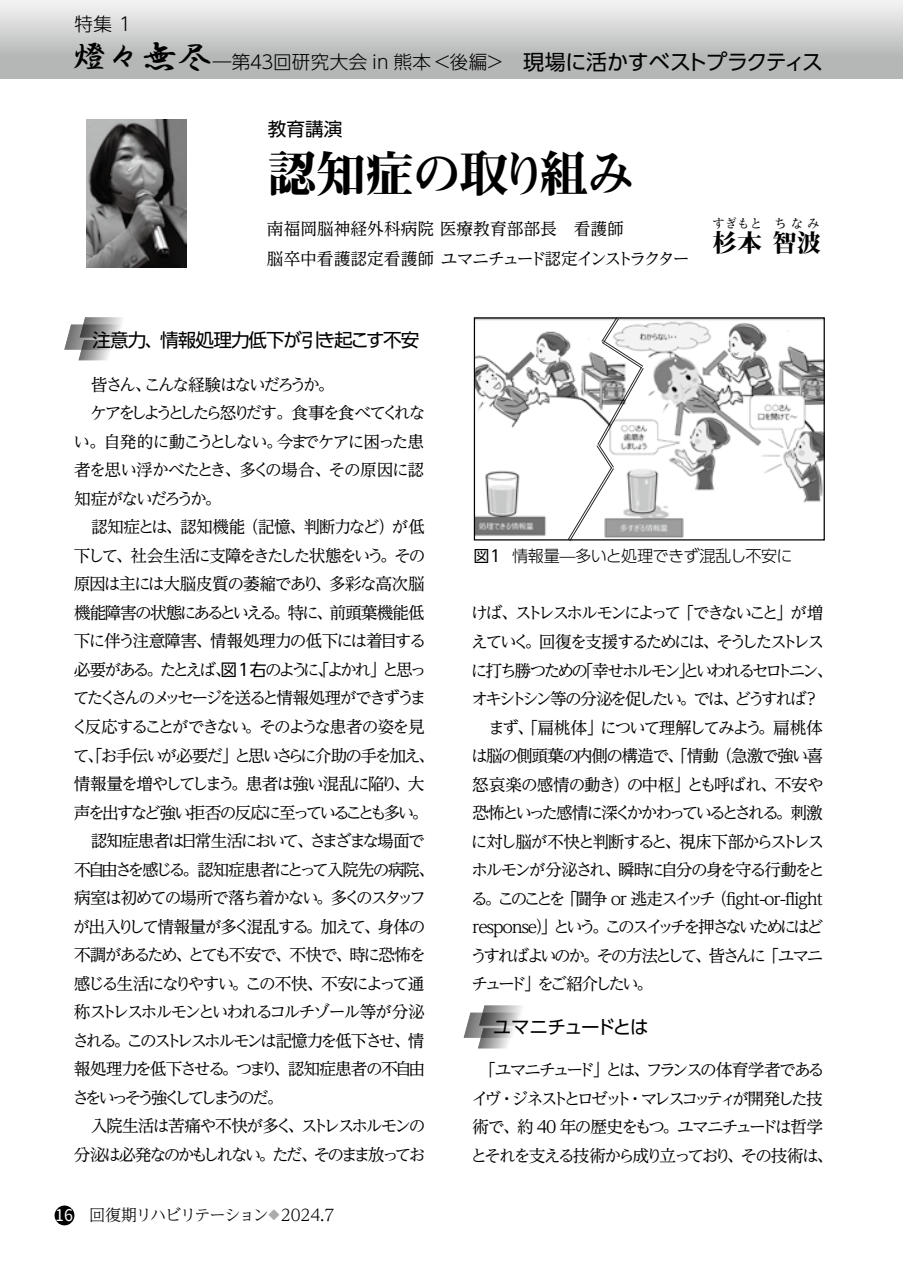
<style>
.page{position:relative;width:903px;height:1275px;background:#fff}
.page>*{position:absolute;margin:0;border:0;box-sizing:border-box;transform-origin:0 0}
.t1{font:49.52px "Midashi Min Pro MA31";letter-spacing:-.055em;color:#000}
.t2{font:24.85px "Midashi Min Pro MA31";color:#000}
.t3{font:300 18.55px/37.6px "UD Shin Go Pro";letter-spacing:.015em;color:#000}
.t4{font:18.55px "UD Shin Go Pro";letter-spacing:-.055em;color:#000}
.t5{font:18.55px "UD Shin Go Pro";letter-spacing:-.085em;color:#000}
.t6{font:16.8px/28.5px "UD Reimin Pro";letter-spacing:-.13em;color:#000}
.t7{font:16.8px/30.1px "UD Reimin Pro";color:#000}
.t8{font:300 16.1px "UD Reimin Pro";letter-spacing:-.075em;color:#000}
.t9{font:300 16.1px "UD Shin Go Pro";letter-spacing:-.04em;color:#000}
.t10{font:12.42px "Midashi Min Pro MA31";color:#000}
.s1{font-size:19.78px}
.s2{font-family:"HGP Gyoshotai";font-weight:400;font-size:34.65px}
.s3{font-weight:400;font-size:21px}
.s4{font-family:"UD Shin Go Pro"}
.s5{font-family:"Honoka Maru Gothic";font-weight:400;color:#fff}
.s6{font-size:11.2px;color:#aaabab}
.s7{font-weight:400}
</style>
<div class="page">
<div style="left:55px;top:1205px;width:19px;height:20px;background:#000;border-radius:50%"></div>
<div style="left:0;top:0;width:903px;height:79px;background:linear-gradient(to bottom,#f0f1f1,#a8a9a9)"></div>
<svg style="left:473px;top:317px;width:352px;height:224px"></svg>
<svg style="left:567px;top:317px;width:77px;height:224px"></svg>
<img style="left:87px;top:119px;width:99px;height:149px">
<svg style="left:64px;top:317px;width:59px;height:43px"></svg>
<svg style="left:464px;top:1005px;width:58px;height:43px"></svg>
<p class="t3" style="left:17px;top:5px;width:807px;text-indent:57px">特集 １<br><span class="s1">　　</span> <span class="s2">燈々無尽</span>―第４３回研究大会 in 熊本＜後編＞ <span class="s3">現場に活かすベストプラクティス</span></p>
<p class="t4" style="left:268px;top:114px;width:76px">教育講演</p>
<h1 class="t1" style="left:268px;top:135px;width:369px">認知症の取り組み</h1>
<p class="t10" style="left:712px;top:214px;width:51px">すぎもと</p>
<p class="t10" style="left:774px;top:214px;width:47px">ちなみ</p>
<p class="t7" style="left:267px;top:213px;width:447px">南福岡脳神経外科病院 医療教育部部長　看護師<br>脳卒中看護認定看護師 ユマニチュード認定インストラクター 　</p>
<h2 class="t2" style="left:712px;top:223px;width:111px">杉本 智波</h2>
<p class="t4" style="left:74px;top:324px;width:346px">　注意力、情報処理力低下が引き起こす不安</p>
<p class="t6" style="left:72px;top:369px;width:365px">　皆さん、こんな経験はないだろうか。<br>　ケアをしようとしたら怒りだす。食事を食べてくれない。自発的に動こうとしない。今までケアに困った患者を思い浮かべたとき、多くの場合、その原因に認知症がないだろうか。<br>　認知症とは、認知機能（記憶、判断力など）が低下して、社会生活に支障をきたした状態をいう。その原因は主には大脳皮質の萎縮であり、多彩な高次脳機能障害の状態にあるといえる。特に、前頭葉機能低下に伴う注意障害、情報処理力の低下には着目する必要がある。たとえば、<span class="s4">図１右</span>のように、「よかれ」と思ってたくさんのメッセージを送ると情報処理ができずうまく反応することができない。そのような患者の姿を見て、「お手伝いが必要だ」と思いさらに介助の手を加え、情報量を増やしてしまう。患者は強い混乱に陥り、大声を出すなど強い拒否の反応に至っていることも多い。　認知症患者は日常生活において、さまざまな場面で不自由さを感じる。認知症患者にとって入院先の病院、病室は初めての場所で落ち着かない。多くのスタッフが出入りして情報量が多く混乱する。加えて、身体の不調があるため、とても不安で、不快で、時に恐怖を感じる生活になりやすい。この不快、不安によって通称ストレスホルモンといわれるコルチゾール等が分泌される。このストレスホルモンは記憶力を低下させ、情報処理力を低下させる。つまり、認知症患者の不自由さをいっそう強くしてしまうのだ。<br>　入院生活は苦痛や不快が多く、ストレスホルモンの分泌は必発なのかもしれない。ただ、そのまま放ってお</p>
<p class="t8" style="left:55px;top:1202px;width:281px"><span class="s5">16</span> 回復期リハビリテーション<span class="s6">◆</span>2024.7</p>
<p class="t9" style="left:473px;top:543px;width:321px"><span class="s7">図１</span> 情報量—多いと処理できず混乱し不安に</p>
<p class="t6" style="left:470px;top:598px;width:364px">けば、ストレスホルモンによって「できないこと」が増えていく。回復を支援するためには、そうしたストレスに打ち勝つための「幸せホルモン」といわれるセロトニン、オキシトシン等の分泌を促したい。では、どうすれば？　まず、「扁桃体」について理解してみよう。扁桃体は脳の側頭葉の内側の構造で、「情動（急激で強い喜怒哀楽の感情の動き）の中枢」とも呼ばれ、不安や恐怖といった感情に深くかかわっているとされる。刺激に対し脳が不快と判断すると、視床下部からストレスホルモンが分泌され、瞬時に自分の身を守る行動をとる。このことを「闘争 or 逃走スイッチ（fight-or-flight response）」という。このスイッチを押さないためにはどうすればよいのか。その方法として、皆さんに「ユマニチュード」をご紹介したい。</p>
<p class="t5" style="left:474px;top:1012px;width:176px">　ユマニチュードとは</p>
<p class="t6" style="left:470px;top:1055px;width:364px">　「ユマニチュード」とは、フランスの体育学者であるイヴ・ジネストとロゼット・マレスコッティが開発した技術で、約 40 年の歴史をもつ。ユマニチュードは哲学とそれを支える技術から成り立っており、その技術は、</p>
</div>
